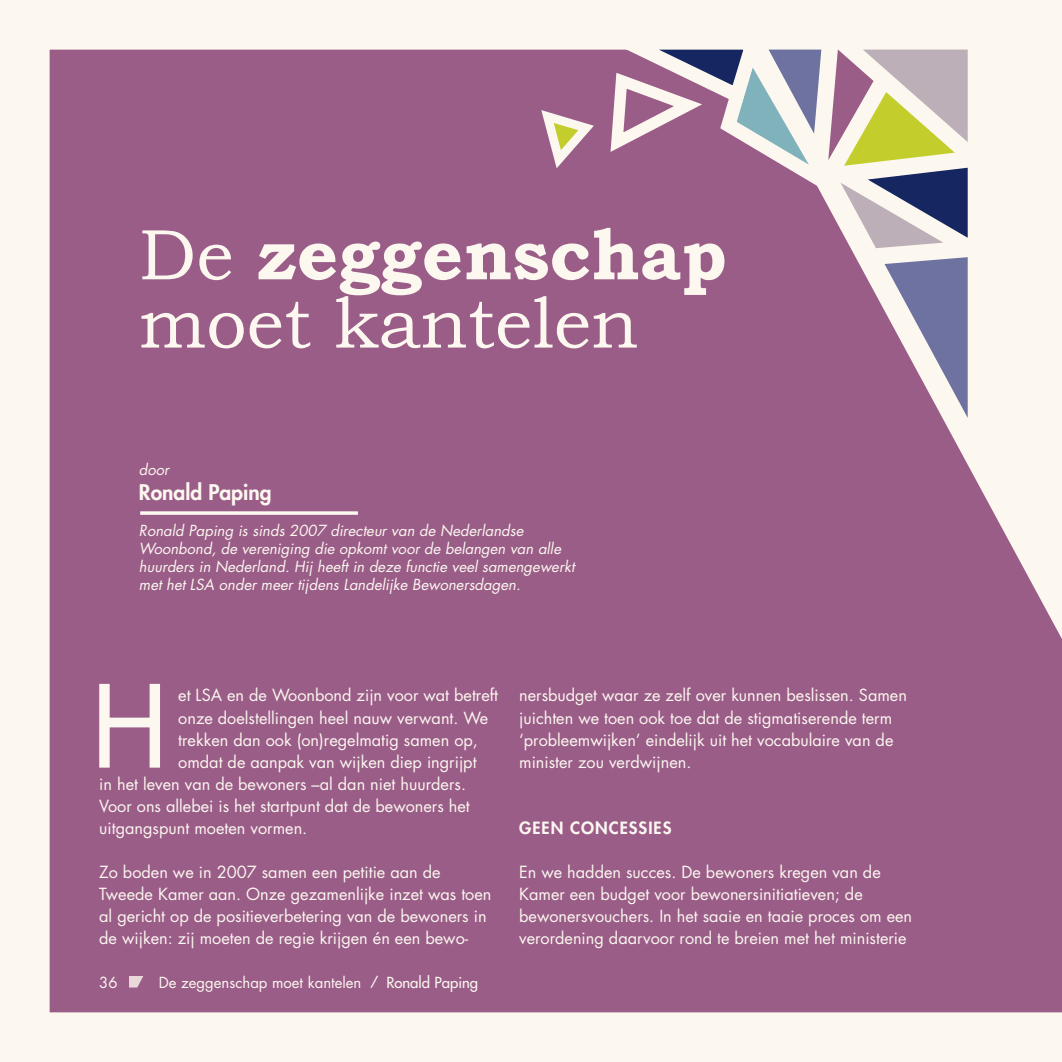
<style>
.page{position:relative;width:1062px;height:1062px;background:#fff}
.page>*{position:absolute;margin:0;border:0;box-sizing:border-box;transform-origin:0 0}
.Tekst{font:500 111.12px "Futura Std";color:#fcf7ef}
.Titel{font:71.75px/68.2px "Bookman Old Style";color:#fcf7ef}
.Auteur{font:800 21px "Futura Std";color:#fcf7ef}
.Koppen{font:800 16.45px "Futura Std";letter-spacing:.06em;color:#fcf7f0}
.Tekst-2{font:16.28px/22.1px "Futura Std";color:#fcf7ef}
.Bijschrift{font:italic 14.88px/17.8px "Futura Std";color:#fcf7ef}
.t1{font:14.88px "Futura Std";color:#fcf7ef}
.s1{font-weight:700}
.s2{font-weight:800;font-style:italic;font-size:12.25px;color:#fcf8f2}
.s3{font-weight:500}
</style>
<div class="page">
<div style="left:1052px;top:0;width:10px;height:1062px;background:#fcf7ef"></div>
<div style="left:0;top:0;width:1052px;height:1062px;background:#fcf7ef"></div>
<div style="left:50px;top:50px;width:1012px;height:962px;background:#9a5d88"></div>
<svg style="left:884px;top:257px;width:83px;height:161px"></svg>
<svg style="left:536px;top:49px;width:431px;height:199px"></svg>
<svg style="left:140px;top:511px;width:218px;height:4px"></svg>
<svg style="left:129px;top:976px;width:14px;height:11px"></svg>
<p class="Titel" style="left:139px;top:221px;width:590px">De <span class="s1">zeggenschap </span>moet kantelen</p>
<p class="Bijschrift" style="left:139px;top:461px;width:32px">door</p>
<p class="Auteur" style="left:139px;top:479px;width:134px">Ronald Paping</p>
<p class="Bijschrift" style="left:139px;top:522px;width:437px">Ronald Paping is sinds 2007 directeur van de Nederlandse Woonbond, de vereniging die opkomt voor de belangen van alle huurders in Nederland. Hij heeft in deze functie veel samengewerkt met het LSA onder meer tijdens Landelijke Bewonersdagen.</p>
<p class="Tekst" style="left:92px;top:657px;width:76px">H</p>
<p class="Tekst-2" style="left:178px;top:684px;width:321px">et LSA en de Woonbond zijn voor wat betreft</p>
<p class="Tekst-2" style="left:178px;top:706px;width:311px">onze doelstellingen heel nauw verwant. We</p>
<p class="Tekst-2" style="left:178px;top:728px;width:301px">trekken dan ook (on)regelmatig samen op,</p>
<p class="Tekst-2" style="left:178px;top:751px;width:300px">omdat de aanpak van wijken diep ingrijpt</p>
<p class="Tekst-2" style="left:99px;top:773px;width:368px">in het leven van de bewoners –al dan niet huurders.</p>
<p class="Tekst-2" style="left:99px;top:795px;width:372px">Voor ons allebei is het startpunt dat de bewoners het</p>
<p class="Tekst-2" style="left:99px;top:817px;width:209px">uitgangspunt moeten vormen.</p>
<p class="Tekst-2" style="left:99px;top:861px;width:394px">Zo boden we in 2007 samen een petitie aan de Tweede Kamer aan. Onze gezamenlijke inzet was toen al gericht op de positieverbetering van de bewoners in de wijken: zij moeten de regie krijgen én een bewo-</p>
<p class="t1" style="left:99px;top:972px;width:20px">36</p>
<p class="t1" style="left:159px;top:972px;width:321px">De zeggenschap moet kantelen <span class="s2">/</span> <span class="s3">Ronald Paping</span></p>
<p class="Tekst-2" style="left:519px;top:684px;width:389px">nersbudget waar ze zelf over kunnen beslissen. Samen juichten we toen ook toe dat de stigmatiserende term ‘probleemwijken’ eindelijk uit het vocabulaire van de minister zou verdwijnen.</p>
<p class="Koppen" style="left:519px;top:817px;width:154px">GEEN CONCESSIES</p>
<p class="Tekst-2" style="left:519px;top:861px;width:394px">En we hadden succes. De bewoners kregen van de Kamer een budget voor bewonersinitiatieven; de bewonersvouchers. In het saaie en taaie proces om een verordening daarvoor rond te breien met het ministerie</p>
</div>
